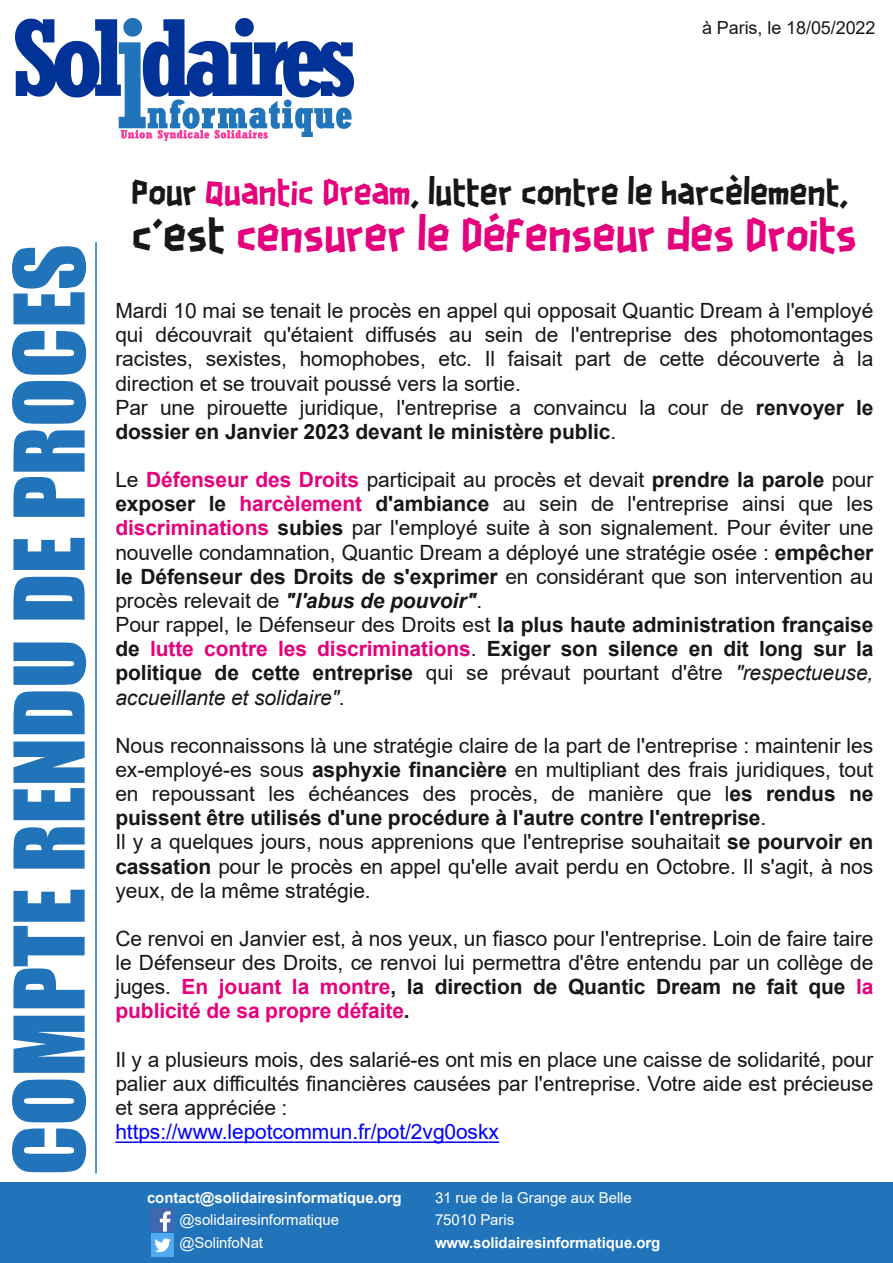
<style>
.page{position:relative;width:893px;height:1263px;background:#fff}
.page>*{position:absolute;margin:0;border:0;box-sizing:border-box;transform-origin:0 0}
.t1{font:90px "Impact";color:#2274ba}
.t2{font:40.5px "Scotchlidaires";color:#e5007d}
.t3{font:31.5px "Scotchlidaires";letter-spacing:-.005em;color:#181715}
.t4{font:21px/24.2px "Arial";letter-spacing:-.005em;color:#181715}
.t5{font:21px "Arial";letter-spacing:-.005em;color:#00f}
.t6{font:18px "Arial";letter-spacing:-.005em;color:#181715}
.t7{font:15px/22.5px "Arial";letter-spacing:-.005em;color:#fff}
.t8{font:700 15px "Arial";letter-spacing:-.005em;color:#fff}
.s1{color:#e5007d}
.s2{color:#181715}
.s3{font-weight:700}
.s4{font-weight:700;color:#e5007d}
.s5{font-weight:700;font-style:italic}
.s6{font-style:italic}
</style>
<div class="page">
<svg style="left:15px;top:18px;width:339px;height:123px"></svg>
<div style="left:0;top:1183px;width:893px;height:80px;background:#2274ba"></div>
<svg style="left:150px;top:1208px;width:24px;height:24px"></svg>
<div style="left:151px;top:1233px;width:23px;height:23px;background:#50abf1"></div>
<svg style="left:154px;top:1238px;width:17px;height:14px"></svg>
<hr style="left:95px;top:242px;width:2px;height:931px;background:#2274ba">
<svg style="left:115px;top:1141px;width:384px;height:2px"></svg>
<p class="t6" style="left:702px;top:18px;width:175px">à Paris, le 18/05/2022</p>
<h1 class="t1" style="left:-6px;top:1175px;width:933px;rotate:-90deg">COMPTE RENDU DE PROCES</h1>
<h3 class="t3" style="left:132px;top:178px;width:718px">Pour <span class="s1">Quantic Dream</span>, lutter contre le harcèlement,</h3>
<h2 class="t2" style="left:132px;top:216px;width:727px"><span class="s2">c'est</span> censurer le Défenseur des Droits</h2>
<p class="t4" style="left:115px;top:299px;width:760px">Mardi 10 mai se tenait le procès en appel qui opposait Quantic Dream à l'employé qui découvrait qu'étaient diffusés au sein de l'entreprise des photomontages racistes, sexistes, homophobes, etc. Il faisait part de cette découverte à la direction et se trouvait poussé vers la sortie.<br>Par une pirouette juridique, l'entreprise a convaincu la cour de <span class="s3">renvoyer le dossier en Janvier 2023 devant le ministère public</span>.</p>
<p class="t4" style="left:115px;top:468px;width:760px">Le <span class="s4">Défenseur des Droits</span> participait au procès et devait <span class="s3">prendre la parole</span> pour <span class="s3">exposer le</span> <span class="s4">harcèlement</span> <span class="s3">d'ambiance</span> au sein de l'entreprise ainsi que les <span class="s4">discriminations</span> <span class="s3">subies</span> par l'employé suite à son signalement. Pour éviter une nouvelle condamnation, Quantic Dream a déployé une stratégie osée : <span class="s3">empêcher le Défenseur des Droits de s'exprimer</span> en considérant que son intervention au procès relevait de <span class="s5">"l'abus de pouvoir"</span>.<br>Pour rappel, le Défenseur des Droits est <span class="s3">la plus haute administration française de</span> <span class="s4">lutte contre les discriminations</span>. <span class="s3">Exiger son silence en dit long sur la politique de cette entreprise</span> qui se prévaut pourtant d'être <span class="s6">"respectueuse, accueillante et solidaire"</span>.</p>
<p class="t4" style="left:115px;top:733px;width:760px">Nous reconnaissons là une stratégie claire de la part de l'entreprise : maintenir les ex-employé-es sous <span class="s3">asphyxie financière</span> en multipliant des frais juridiques, tout en repoussant les échéances des procès, de manière que l<span class="s3">es rendus ne puissent être utilisés d'une procédure à l'autre contre l'entreprise</span>.<br>Il y a quelques jours, nous apprenions que l'entreprise souhaitait <span class="s3">se pourvoir en cassation</span> pour le procès en appel qu'elle avait perdu en Octobre. Il s'agit, à nos yeux, de la même stratégie.</p>
<p class="t4" style="left:115px;top:927px;width:760px;text-align:justify">Ce renvoi en Janvier est, à nos yeux, un fiasco pour l'entreprise. Loin de faire taire le Défenseur des Droits, ce renvoi lui permettra d'être entendu par un collège de juges. <span class="s4">En jouant la montre</span><span class="s3">, la direction de Quantic Dream ne fait que</span> <span class="s4">la publicité de sa propre défaite</span><span class="s3">.</span></p>
<p class="t4" style="left:115px;top:1047px;width:760px;text-align:justify">Il y a plusieurs mois, des salarié-es ont mis en place une caisse de solidarité, pour palier aux difficultés financières causées par l'entreprise. Votre aide est précieuse et sera appréciée :</p>
<p class="t5" style="left:115px;top:1120px;width:385px">https://www.lepotcommun.fr/pot/2vg0oskx</p>
<p class="t8" style="left:147px;top:1189px;width:256px">contact@solidairesinformatique.org</p>
<p class="t7" style="left:179px;top:1209px;width:161px">@solidairesinformatique @SolinfoNat</p>
<p class="t7" style="left:435px;top:1186px;width:198px">31 rue de la Grange aux Belle<br>75010 Paris</p>
<p class="t8" style="left:435px;top:1234px;width:227px">www.solidairesinformatique.org</p>
</div>
